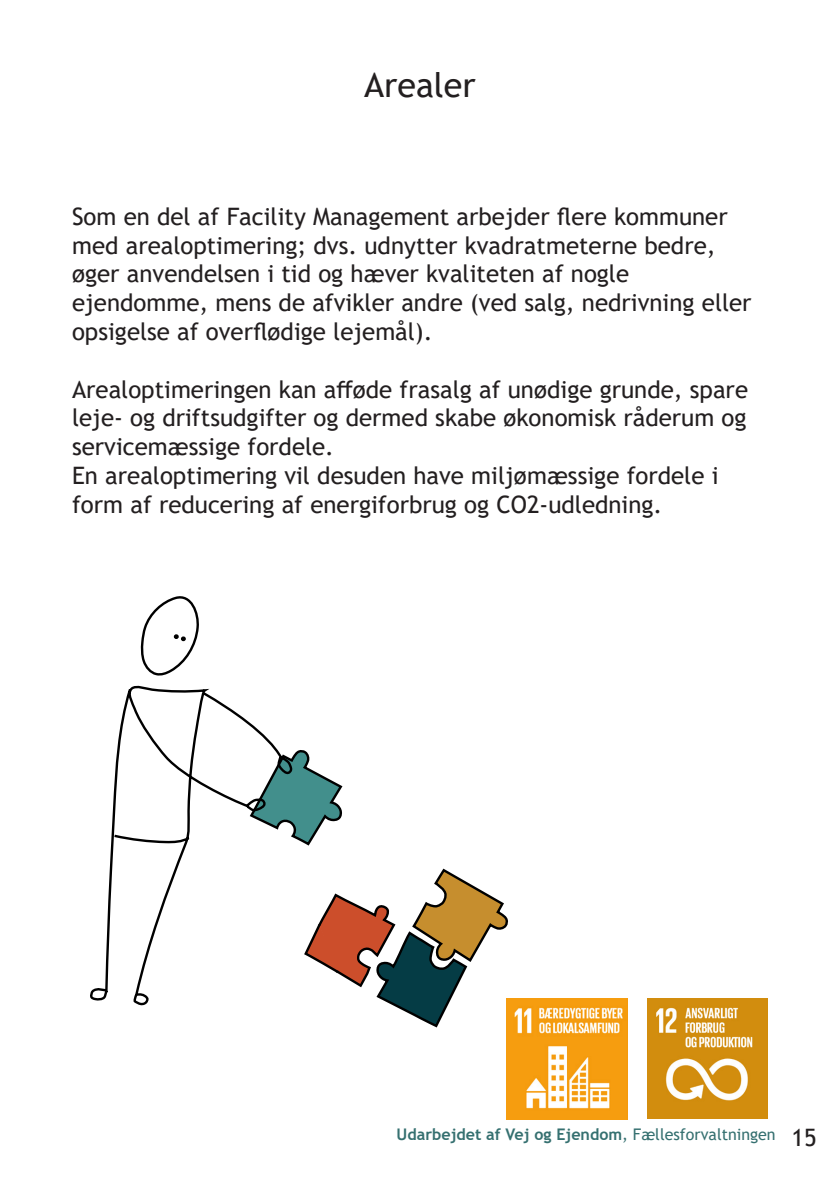
<style>
.page{position:relative;width:840px;height:1191px;background:#fff}
.page>*{position:absolute;margin:0;border:0;box-sizing:border-box;transform-origin:0 0}
.t1{font:34px "Trebuchet MS";color:#231f20}
.t2{font:24px/28.8px "Trebuchet MS";color:#231f20}
.t3{font:700 16px "Trebuchet MS";color:#357070}
.s1{font-weight:400}
</style>
<div class="page">
<svg style="left:294px;top:750px;width:49px;height:96px"></svg>
<svg style="left:90px;top:596px;width:204px;height:410px"></svg>
<svg style="left:304px;top:868px;width:204px;height:160px"></svg>
<svg style="left:174px;top:634px;width:12px;height:7px"></svg>
<img style="left:647px;top:998px;width:120px;height:121px">
<img style="left:506px;top:998px;width:121px;height:121px">
<p class="t1" style="left:364px;top:64px;width:113px">Arealer</p>
<p class="t2" style="left:72px;top:202px;width:656px">Som en del af Facility Management arbejder flere kommuner med arealoptimering; dvs. udnytter kvadratmeterne bedre, øger anvendelsen i tid og hæver kvaliteten af nogle</p>
<p class="t2" style="left:72px;top:288px;width:680px">ejendomme, mens de afvikler andre (ved salg, nedrivning eller opsigelse af overflødige lejemål).</p>
<p class="t2" style="left:72px;top:374px;width:677px;text-align:justify">Arealoptimeringen kan afføde frasalg af unødige grunde, spare leje- og driftsudgifter og dermed skabe økonomisk råderum og servicemæssige fordele.</p>
<p class="t2" style="left:72px;top:461px;width:647px">En arealoptimering vil desuden have miljømæssige fordele i form af reducering af energiforbrug og CO2-udledning.</p>
<p class="t3" style="left:396px;top:1124px;width:380px">Udarbejdet af Vej og Ejendom<span class="s1">, Fællesforvaltningen</span></p>
<p class="t2" style="left:791px;top:1123px;width:27px">15</p>
</div>
